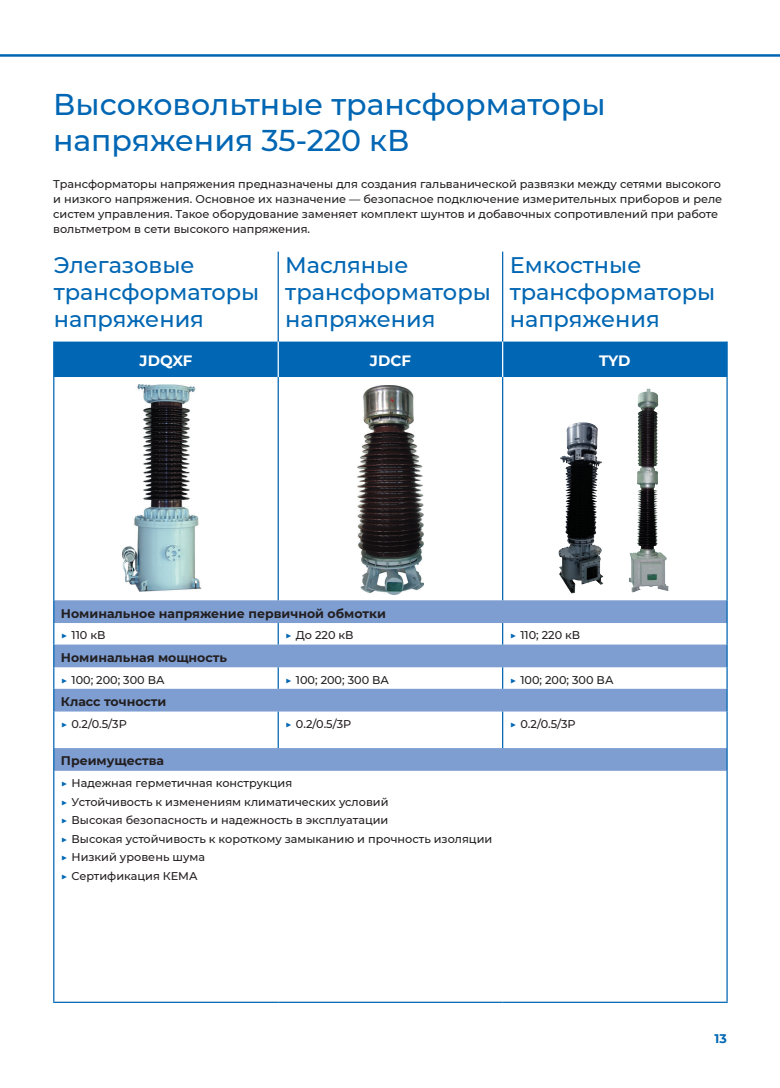
<style>
.page{position:relative;width:780px;height:1088px;background:#fff}
.page>*{position:absolute;margin:0;border:0;box-sizing:border-box;transform-origin:0 0}
.t1{font:500 30px/36px "Montserrat";color:#0166b3}
.t2{font:500 22.5px/27px "Montserrat";color:#0166b3}
.t3{font:700 15px "Montserrat";color:#fff}
.t4{font:700 12.5px "Montserrat";color:#231f20}
.t5{font:700 12.5px "Montserrat";color:#0166b3}
.t6{font:500 11.25px/18.5px "Montserrat";color:#231f20}
.s1{color:#0166b3}
</style>
<div class="page">
<hr style="left:0;top:54px;width:780px;height:3px;background:#0166b3">
<div style="left:54px;top:342px;width:672px;height:35px;background:#0166b3"></div>
<svg style="left:54px;top:600px;width:672px;height:171px;fill:#7e9ed2"></svg>
<hr style="left:53px;top:342px;width:1px;height:35px;background:#0166b3">
<hr style="left:53px;top:377px;width:1px;height:223px;background:#0166b3">
<hr style="left:277px;top:377px;width:2px;height:223px;background:#0166b3">
<hr style="left:502px;top:377px;width:1px;height:223px;background:#0166b3">
<hr style="left:726px;top:377px;width:1px;height:223px;background:#0166b3">
<hr style="left:277px;top:623px;width:2px;height:21px;background:#0166b3">
<svg style="left:502px;top:623px;width:1px;height:21px"></svg>
<hr style="left:277px;top:667px;width:2px;height:22px;background:#0166b3">
<svg style="left:502px;top:667px;width:1px;height:22px"></svg>
<svg style="left:53px;top:600px;width:1px;height:111px"></svg>
<hr style="left:53px;top:711px;width:1px;height:37px;background:#0166b3">
<hr style="left:277px;top:711px;width:2px;height:37px;background:#0166b3">
<hr style="left:502px;top:711px;width:1px;height:37px;background:#0166b3">
<svg style="left:53px;top:748px;width:1px;height:23px"></svg>
<hr style="left:53px;top:771px;width:1px;height:231px;background:#0166b3">
<hr style="left:53px;top:1002px;width:225px;height:1px;background:#0166b3">
<hr style="left:278px;top:1002px;width:224px;height:1px;background:#0166b3">
<hr style="left:502px;top:1002px;width:225px;height:1px;background:#0166b3">
<hr style="left:277px;top:342px;width:2px;height:35px;background:#fff">
<hr style="left:502px;top:342px;width:1px;height:35px;background:#fff">
<hr style="left:277px;top:252px;width:2px;height:90px;background:#0166b3">
<hr style="left:502px;top:252px;width:1px;height:90px;background:#0166b3">
<svg style="left:726px;top:600px;width:1px;height:111px"></svg>
<hr style="left:726px;top:711px;width:1px;height:37px;background:#0166b3">
<svg style="left:726px;top:748px;width:1px;height:23px"></svg>
<hr style="left:726px;top:771px;width:1px;height:231px;background:#0166b3">
<hr style="left:726px;top:342px;width:1px;height:35px;background:#0166b3">
<img style="left:122px;top:384px;width:80px;height:208px">
<img style="left:358px;top:386px;width:65px;height:209px">
<img style="left:558px;top:388px;width:111px;height:206px">
<h1 class="t1" style="left:53px;top:85px;width:554px">Высоковольтные трансформаторы напряжения 35-220 кВ</h1>
<p class="t6" style="left:53px;top:176px;width:670px;line-height:15px">Трансформаторы напряжения предназначены для создания гальванической развязки между сетями высокого и низкого напряжения. Основное их назначение — безопасное подключение измерительных приборов и реле систем управления. Такое оборудование заменяет комплект шунтов и добавочных сопротивлений при работе вольтметром в сети высокого напряжения.</p>
<h2 class="t2" style="left:54px;top:251px;width:207px">Элегазовые трансформаторы напряжения</h2>
<h2 class="t2" style="left:285px;top:251px;width:207px">Масляные трансформаторы напряжения</h2>
<h2 class="t2" style="left:509px;top:251px;width:207px">Емкостные трансформаторы напряжения</h2>
<h3 class="t3" style="left:140px;top:349px;width:54px">JDQXF</h3>
<h3 class="t3" style="left:370px;top:349px;width:43px">JDCF</h3>
<h3 class="t3" style="left:599px;top:349px;width:33px">TYD</h3>
<p class="t4" style="left:61px;top:604px;width:326px">Номинальное напряжение первичной обмотки</p>
<p class="t6" style="left:61px;top:625px;width:46px"><span class="s1">▶</span> 110 кВ</p>
<p class="t6" style="left:285px;top:625px;width:70px"><span class="s1">▶</span> До 220 кВ</p>
<p class="t6" style="left:509px;top:625px;width:72px"><span class="s1">▶</span> 110; 220 кВ</p>
<p class="t4" style="left:61px;top:648px;width:168px">Номинальная мощность</p>
<p class="t6" style="left:61px;top:670px;width:105px"><span class="s1">▶</span> 100; 200; 300 ВА</p>
<p class="t6" style="left:285px;top:670px;width:105px"><span class="s1">▶</span> 100; 200; 300 ВА</p>
<p class="t6" style="left:509px;top:670px;width:105px"><span class="s1">▶</span> 100; 200; 300 ВА</p>
<p class="t4" style="left:61px;top:693px;width:107px">Класс точности</p>
<p class="t6" style="left:61px;top:714px;width:67px"><span class="s1">▶</span> 0.2/0.5/3P</p>
<p class="t6" style="left:285px;top:714px;width:67px"><span class="s1">▶</span> 0.2/0.5/3P</p>
<p class="t6" style="left:509px;top:714px;width:67px"><span class="s1">▶</span> 0.2/0.5/3P</p>
<p class="t4" style="left:61px;top:752px;width:105px">Преимущества</p>
<p class="t6" style="left:61px;top:773px;width:433px"><span class="s1">▶</span> Надежная герметичная конструкция<br><span class="s1">▶</span> Устойчивость к изменениям климатических условий<br><span class="s1">▶</span> Высокая безопасность и надежность в эксплуатации<br><span class="s1">▶</span> Высокая устойчивость к короткому замыканию и прочность изоляции <span class="s1">▶</span> Низкий уровень шума<br><span class="s1">▶</span> Сертификация КЕМА</p>
<p class="t5" style="left:714px;top:1030px;width:14px">13</p>
</div>
